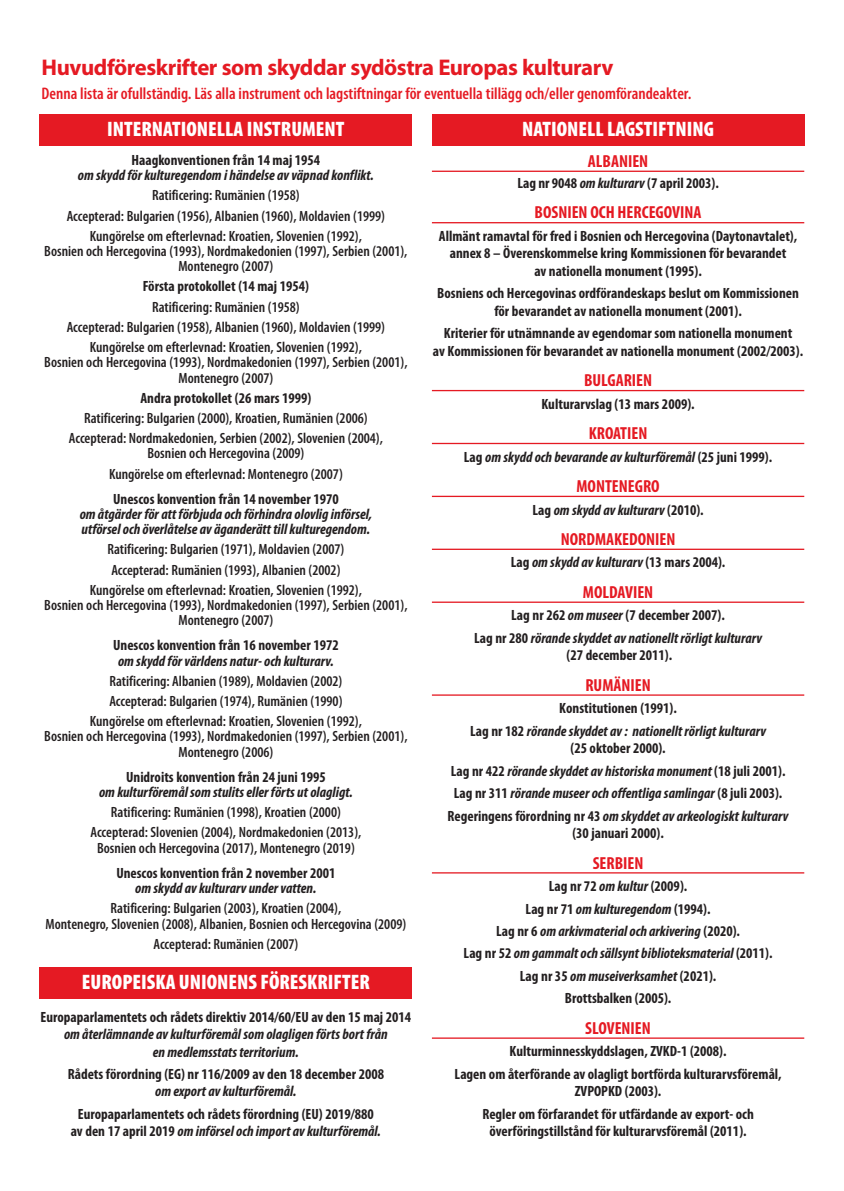
<style>
.page{position:relative;width:844px;height:1191px;background:#fff}
.page>*{position:absolute;margin:0;border:0;box-sizing:border-box;transform-origin:0 0}
.t1{font:700 22.75px "Myriad Pro";letter-spacing:-.02em;color:#e51a23}
.t2{font:900 condensed 21px "Myriad Pro";color:#fff}
.t3{font:700 condensed 17.5px "Myriad Pro";color:#e51a23}
.t4{font:600 condensed 16.8px "Myriad Pro";color:#e51a23}
.t5{font:600 condensed 14.88px/20.1px "Myriad Pro";color:#231f20;text-align:center}
.t6{font:700 condensed 14.88px/17.5px "Myriad Pro";color:#231f20;text-align:center}
.t7{font:italic 700 condensed 14.88px/22.4px "Myriad Pro";color:#231f20;text-align:center}
.s1{font-style:italic}
.s2{font-style:normal}
</style>
<div class="page">
<hr style="left:432px;top:171px;width:372px;height:1px;background:#e51a23">
<hr style="left:432px;top:222px;width:372px;height:1px;background:#e51a23">
<hr style="left:432px;top:390px;width:372px;height:1px;background:#e51a23">
<hr style="left:432px;top:443px;width:372px;height:1px;background:#e51a23">
<hr style="left:432px;top:496px;width:372px;height:1px;background:#e51a23">
<hr style="left:432px;top:548px;width:372px;height:2px;background:#e51a23">
<hr style="left:432px;top:601px;width:372px;height:2px;background:#e51a23">
<hr style="left:432px;top:694px;width:372px;height:1px;background:#e51a23">
<hr style="left:432px;top:872px;width:372px;height:1px;background:#e51a23">
<hr style="left:432px;top:1037px;width:372px;height:1px;background:#e51a23">
<div style="left:40px;top:967px;width:372px;height:31px;background:#e51a23"></div>
<div style="left:40px;top:114px;width:372px;height:31px;background:#e51a23"></div>
<div style="left:432px;top:114px;width:372px;height:31px;background:#e51a23"></div>
<h1 class="t1" style="left:41px;top:54px;width:573px">Huvudföreskrifter som skyddar sydöstra Europas kulturarv</h1>
<p class="t4" style="left:41px;top:84px;width:651px">Denna lista är ofullständig. Läs alla instrument och lagstiftningar för eventuella tillägg och/eller genomförandeakter.</p>
<h2 class="t2" style="left:107px;top:117px;width:239px">INTERNATIONELLA INSTRUMENT</h2>
<h2 class="t2" style="left:522px;top:117px;width:193px">NATIONELL LAGSTIFTNING</h2>
<p class="t6" style="left:131px;top:151px;width:190px">Haagkonventionen från 14 maj 1954</p>
<p class="t7" style="left:78px;top:164px;width:297px">om skydd för kulturegendom i händelse av väpnad konflikt.</p>
<p class="t5" style="left:67px;top:186px;width:320px">Ratificering: Rumänien (1958)<br>Accepterad: Bulgarien (1956), Albanien (1960), Moldavien (1999)<br>Kungörelse om efterlevnad: Kroatien, Slovenien (1992),</p>
<p class="t5" style="left:44px;top:244px;width:364px;line-height:15.2px">Bosnien och Hercegovina (1993), Nordmakedonien (1997), Serbien (2001),<br>Montenegro (2007)</p>
<p class="t6" style="left:143px;top:278px;width:168px">Första protokollet (14 maj 1954)</p>
<p class="t5" style="left:67px;top:297px;width:320px">Ratificering: Rumänien (1958)<br>Accepterad: Bulgarien (1958), Albanien (1960), Moldavien (1999)<br>Kungörelse om efterlevnad: Kroatien, Slovenien (1992),</p>
<p class="t5" style="left:44px;top:355px;width:364px;line-height:15.2px">Bosnien och Hercegovina (1993), Nordmakedonien (1997), Serbien (2001),<br>Montenegro (2007)</p>
<p class="t6" style="left:140px;top:389px;width:172px">Andra protokollet (26 mars 1999)</p>
<p class="t5" style="left:69px;top:408px;width:315px">Ratificering: Bulgarien (2000), Kroatien, Rumänien (2006)<br>Accepterad: Nordmakedonien, Serbien (2002), Slovenien (2004),</p>
<p class="t5" style="left:109px;top:443px;width:235px">Bosnien och Hercegovina (2009)<br>Kungörelse om efterlevnad: Montenegro (2007)</p>
<p class="t6" style="left:113px;top:490px;width:227px">Unescos konvention från 14 november 1970</p>
<p class="t7" style="left:80px;top:507px;width:294px;line-height:15.2px;text-align:left">om åtgärder för att förbjuda och förhindra olovlig införsel, utförsel och överlåtelse av äganderätt till kulturegendom.</p>
<p class="t5" style="left:90px;top:539px;width:273px">Ratificering: Bulgarien (1971), Moldavien (2007)<br>Accepterad: Rumänien (1993), Albanien (2002)<br>Kungörelse om efterlevnad: Kroatien, Slovenien (1992),</p>
<p class="t5" style="left:44px;top:597px;width:364px;line-height:15.2px">Bosnien och Hercegovina (1993), Nordmakedonien (1997), Serbien (2001),<br>Montenegro (2007)</p>
<p class="t6" style="left:113px;top:637px;width:227px">Unescos konvention från 16 november 1972</p>
<p class="t7" style="left:118px;top:650px;width:217px">om skydd för världens natur- och kulturarv.</p>
<p class="t5" style="left:90px;top:671px;width:273px">Ratificering: Albanien (1989), Moldavien (2002)<br>Accepterad: Bulgarien (1974), Rumänien (1990)<br>Kungörelse om efterlevnad: Kroatien, Slovenien (1992),</p>
<p class="t5" style="left:44px;top:729px;width:364px;line-height:15.2px">Bosnien och Hercegovina (1993), Nordmakedonien (1997), Serbien (2001),<br>Montenegro (2006)</p>
<p class="t6" style="left:126px;top:768px;width:201px">Unidroits konvention från 24 juni 1995</p>
<p class="t7" style="left:99px;top:781px;width:255px">om kulturföremål som stulits eller förts ut olagligt.</p>
<p class="t5" style="left:90px;top:802px;width:272px">Ratificering: Rumänien (1998), Kroatien (2000)<br>Accepterad: Slovenien (2004), Nordmakedonien (2013),</p>
<p class="t5" style="left:97px;top:838px;width:259px">Bosnien och Hercegovina (2017), Montenegro (2019)</p>
<p class="t6" style="left:116px;top:864px;width:221px">Unescos konvention från 2 november 2001</p>
<p class="t7" style="left:135px;top:877px;width:183px">om skydd av kulturarv under vatten.</p>
<p class="t5" style="left:46px;top:901px;width:362px;line-height:15.2px">Ratificering: Bulgarien (2003), Kroatien (2004),<br>Montenegro, Slovenien (2008), Albanien, Bosnien och Hercegovina (2009)</p>
<p class="t5" style="left:153px;top:934px;width:146px">Accepterad: Rumänien (2007)</p>
<h2 class="t2" style="left:82px;top:970px;width:289px">EUROPEISKA UNIONENS FÖRESKRIFTER</h2>
<p class="t6" style="left:41px;top:1008px;width:372px">Europaparlamentets och rådets direktiv 2014/60/EU av den 15 maj 2014</p>
<p class="t7" style="left:64px;top:1025px;width:325px;line-height:17.5px">om återlämnande av kulturföremål som olagligen förts bort från en medlemsstats territorium.</p>
<p class="t6" style="left:68px;top:1065px;width:318px">Rådets förordning (EG) nr 116/2009 av den 18 december 2008</p>
<p class="t7" style="left:155px;top:1080px;width:143px">om export av kulturföremål.</p>
<p class="t6" style="left:71px;top:1105px;width:311px">Europaparlamentets och rådets förordning (EU) 2019/880 av den 17 april 2019 <span class="s1">om införsel och import av kulturföremål.</span></p>
<p class="t3" style="left:587px;top:151px;width:62px">ALBANIEN</p>
<p class="t6" style="left:517px;top:174px;width:203px">Lag nr 9048 <span class="s1">om kulturarv</span> (7 april 2003).</p>
<p class="t3" style="left:534px;top:203px;width:168px">BOSNIEN OCH HERCEGOVINA</p>
<p class="t6" style="left:439px;top:227px;width:360px">Allmänt ramavtal för fred i Bosnien och Hercegovina (Daytonavtalet), annex 8 – Överenskommelse kring Kommissionen för bevarandet<br>av nationella monument (1995).</p>
<p class="t6" style="left:437px;top:285px;width:363px">Bosniens och Hercegovinas ordförandeskaps beslut om Kommissionen för bevarandet av nationella monument (2001).</p>
<p class="t6" style="left:433px;top:325px;width:371px">Kriterier för utnämnande av egendomar som nationella monument<br>av Kommissionen för bevarandet av nationella monument (2002/2003).</p>
<p class="t3" style="left:584px;top:371px;width:70px">BULGARIEN</p>
<p class="t6" style="left:541px;top:395px;width:155px">Kulturarvslag (13 mars 2009).</p>
<p class="t3" style="left:588px;top:424px;width:60px">KROATIEN</p>
<p class="t7" style="left:464px;top:446px;width:310px"><span class="s2">Lag</span> om skydd och bevarande av kulturföremål <span class="s2">(25 juni 1999).</span></p>
<p class="t3" style="left:576px;top:476px;width:85px">MONTENEGRO</p>
<p class="t7" style="left:532px;top:499px;width:173px"><span class="s2">Lag</span> om skydd av kulturarv <span class="s2">(2010).</span></p>
<p class="t3" style="left:560px;top:529px;width:116px">NORDMAKEDONIEN</p>
<p class="t7" style="left:510px;top:551px;width:216px"><span class="s2">Lag</span> om skydd av kulturarv <span class="s2">(13 mars 2004).</span></p>
<p class="t3" style="left:582px;top:582px;width:72px">MOLDAVIEN</p>
<p class="t7" style="left:474px;top:604px;width:289px"><span class="s2">Lag nr 262</span> om museer <span class="s2">(7 december 2007).<br>Lag nr 280</span> rörande skyddet av nationellt rörligt kulturarv</p>
<p class="t6" style="left:566px;top:647px;width:107px">(27 december 2011).</p>
<p class="t3" style="left:585px;top:675px;width:67px">RUMÄNIEN</p>
<p class="t7" style="left:470px;top:697px;width:297px"><span class="s2">Konstitutionen (1991).<br>Lag nr 182</span> rörande skyddet av : nationellt rörligt kulturarv</p>
<p class="t7" style="left:447px;top:737px;width:342px"><span class="s2">(25 oktober 2000).<br>Lag nr 422</span> rörande skyddet av historiska monument <span class="s2">(18 juli 2001).<br>Lag nr 311</span> rörande museer och offentliga samlingar <span class="s2">(8 juli 2003).<br>Regeringens förordning nr 43</span> om skyddet av arkeologiskt kulturarv</p>
<p class="t6" style="left:572px;top:824px;width:93px">(30 januari 2000).</p>
<p class="t3" style="left:592px;top:853px;width:52px">SERBIEN</p>
<p class="t7" style="left:463px;top:875px;width:310px"><span class="s2">Lag nr 72</span> om kultur <span class="s2">(2009).<br>Lag nr 71</span> om kulturegendom <span class="s2">(1994).<br>Lag nr 6</span> om arkivmaterial och arkivering <span class="s2">(2020).<br>Lag nr 52</span> om gammalt och sällsynt biblioteksmaterial <span class="s2">(2011).<br>Lag nr 35</span> om museiverksamhet <span class="s2">(2021).<br>Brottsbalken (2005).</span></p>
<p class="t3" style="left:585px;top:1018px;width:67px">SLOVENIEN</p>
<p class="t6" style="left:454px;top:1040px;width:328px;line-height:22.4px">Kulturminnesskyddslagen, ZVKD-1 (2008).<br>Lagen om återförande av olagligt bortförda kulturarvsföremål,</p>
<p class="t6" style="left:482px;top:1080px;width:273px;line-height:22.4px">ZVPOPKD (2003).<br>Regler om förfarandet för utfärdande av export- och</p>
<p class="t6" style="left:489px;top:1122px;width:258px">överföringstillstånd för kulturarvsföremål (2011).</p>
</div>
